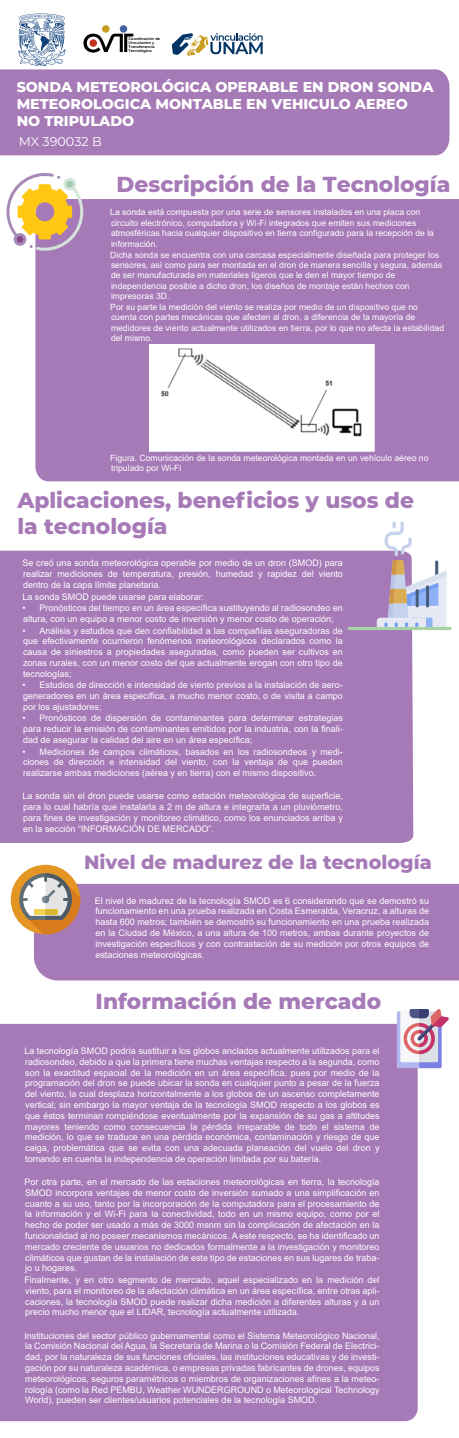
<style>
.page{position:relative;width:459px;height:1438px;background:#fff}
.page>*{position:absolute;margin:0;border:0;box-sizing:border-box;transform-origin:0 0}
.t1{font:800 21.75px/26.1px "Montserrat";color:#a679b7}
.t2{font:800 19.2px "Montserrat";color:#a679b7}
.t3{font:800 14.25px/17.1px "Montserrat";color:#fff}
.t4{font:12.75px "Montserrat";color:#fff}
.t5{font:9px/10.8px "Arial";color:#fff;text-align:justify}
.t6{font:8.62px/10.5px "Arial";color:#fff}
.t7{font:600 3.75px/4px "Montserrat";color:#030002}
</style>
<div class="page">
<div style="left:34px;top:884px;width:425px;height:96px;background:#a679b7"></div>
<div style="left:0;top:69px;width:449px;height:86px;background:#a679b7"></div>
<div style="left:35px;top:199px;width:424px;height:282px;background:#a679b7"></div>
<svg style="left:6px;top:173px;width:77px;height:78px"></svg>
<div style="left:0;top:551px;width:413px;height:292px;background:#a679b7"></div>
<svg style="left:377px;top:521px;width:70px;height:106px"></svg>
<hr style="left:348px;top:627px;width:104px;height:3px;background:#a8d4a4;border-radius:2px">
<div style="left:11px;top:865px;width:69px;height:69px;background:#e59523;border-radius:50%"></div>
<svg style="left:19px;top:873px;width:61px;height:61px"></svg>
<svg style="left:18px;top:14px;width:48px;height:53px"></svg>
<div style="left:102px;top:25px;width:8px;height:8px;background:#c99b1e;border-radius:50%"></div>
<div style="left:120px;top:25px;width:7px;height:8px;background:#4461a3;border-radius:50%"></div>
<svg style="left:83px;top:34px;width:50px;height:19px"></svg>
<svg style="left:172px;top:33px;width:91px;height:23px"></svg>
<div style="left:0;top:1024px;width:418px;height:397px;background:#a679b7"></div>
<svg style="left:397px;top:1009px;width:52px;height:59px"></svg>
<img style="left:149px;top:345px;width:226px;height:106px">
<p class="t7" style="left:129px;top:36px;width:33px">Coordinación de<br>Vinculación y<br>Transferencia<br>Tecnológica</p>
<h3 class="t3" style="left:17px;top:78px;width:418px">SONDA METEOROLÓGICA OPERABLE EN DRON SONDA<br>METEOROLOGICA MONTABLE EN VEHICULO AEREO<br>NO TRIPULADO</h3>
<h3 class="t4" style="left:19px;top:133px;width:85px">MX 390032 B</h3>
<h1 class="t1" style="left:117px;top:170px;width:335px">Descripción de la Tecnología</h1>
<p class="t6" style="left:110px;top:207px;width:335px">La sonda está compuesta por una serie de sensores instalados en una placa con circuito electrónico, computadora y Wi-Fi integrados que emiten sus mediciones atmosféricas hacia cualquier dispositivo en tierra configurado para la recepción de la información.<br>Dicha sonda se encuentra con una carcasa especialmente diseñada para proteger los sensores, así como para ser montada en el dron de manera sencilla y segura, además de ser manufacturada en materiales ligeros que le den el mayor tiempo de independencia posible a dicho dron, los diseños de montaje están hechos con impresoras 3D.<br>Por su parte la medición del viento se realiza por medio de un dispositivo que no cuenta con partes mecánicas que afecten al dron, a diferencia de la mayoría de medidores de viento actualmente utilizados en tierra, por lo que no afecta la estabilidad del mismo.</p>
<p class="t6" style="left:110px;top:453px;width:320px">Figura. Comunicación de la sonda meteorológica montada en un vehículo aéreo no tripulado por Wi-Fi</p>
<h1 class="t1" style="left:17px;top:486px;width:398px">Aplicaciones, beneficios y usos de la tecnología</h1>
<p class="t5" style="left:22px;top:558px;width:322px;line-height:11px;text-align:left">Se creó una sonda meteorológica operable por medio de un dron (SMOD) para realizar mediciones de temperatura, presión, humedad y rapidez del viento dentro de la capa límite planetaria.<br>La sonda SMOD puede usarse para elaborar:</p>
<p class="t5" style="left:22px;top:603px;width:322px">• Pronósticos del tiempo en un área específica sustituyendo al radiosondeo en altura, con un equipo a menor costo de inversión y menor costo de operación;</p>
<p class="t5" style="left:22px;top:625px;width:322px">• Análisis y estudios que den confiabilidad a las compañías aseguradoras de que efectivamente ocurrieron fenómenos meteorológicos declarados como la causa de siniestros a propiedades aseguradas, como pueden ser cultivos en zonas rurales, con un menor costo del que actualmente erogan con otro tipo de tecnologías;</p>
<p class="t5" style="left:22px;top:680px;width:322px">• Estudios de dirección e intensidad de viento previos a la instalación de aero&shy;generadores en un área específica, a mucho menor costo, o de visita a campo por los ajustadores;</p>
<p class="t5" style="left:22px;top:713px;width:322px">• Pronósticos de dispersión de contaminantes para determinar estrategias para reducir la emisión de contaminantes emitidos por la industria, con la finali&shy;dad de asegurar la calidad del aire en un área específica;</p>
<p class="t5" style="left:22px;top:746px;width:322px">• Mediciones de campos climáticos, basados en los radiosondeos y medi&shy;ciones de dirección e intensidad del viento, con la ventaja de que pueden realizarse ambas mediciones (aérea y en tierra) con el mismo dispositivo.</p>
<p class="t5" style="left:22px;top:791px;width:322px">La sonda sin el dron puede usarse como estación meteorológica de superficie, para lo cual habría que instalarla a 2 m de altura e integrarla a un pluviómetro, para fines de investigación y monitoreo climático, como los enunciados arriba y en la sección “INFORMACIÓN DE MERCADO”.</p>
<h2 class="t2" style="left:84px;top:848px;width:349px">Nivel de madurez de la tecnología</h2>
<p class="t5" style="left:95px;top:895px;width:336px">El nivel de madurez de la tecnología SMOD es 6 considerando que se demostró su funcionamiento en una prueba realizada en Costa Esmeralda, Veracruz, a alturas de hasta 600 metros; también se demostró su funcionamiento en una prueba realizada en la Ciudad de México, a una altura de 100 metros, ambas durante proyectos de investigación específicos y con contrastación de su medición por otros equipos de estaciones meteorológicas.</p>
<h1 class="t1" style="left:96px;top:987px;width:287px">Información de mercado</h1>
<p class="t5" style="left:24px;top:1045px;width:357px">La tecnología SMOD podría sustituir a los globos anclados actualmente utilizados para el radiosondeo, debido a que la primera tiene muchas ventajas respecto a la segunda, como son la exactitud espacial de la medición en un área específica, pues por medio de la programación del dron se puede ubicar la sonda en cualquier punto a pesar de la fuerza del viento, la cual desplaza horizontalmente a los globos de un ascenso completamente vertical; sin embargo la mayor ventaja de la tecnología SMOD respecto a los globos es que éstos terminan rompiéndose eventualmente por la expansión de su gas a altitudes mayores teniendo como consecuencia la pérdida irreparable de todo el sistema de medición, lo que se traduce en una pérdida económica, contaminación y riesgo de que caiga, problemática que se evita con una adecuada planeación del vuelo del dron y tomando en cuenta la independencia de operación limitada por su batería.</p>
<p class="t5" style="left:24px;top:1176px;width:357px;text-align:left">Por otra parte, en el mercado de las estaciones meteorológicas en tierra, la tecnología SMOD incorpora ventajas de menor costo de inversión sumado a una simplificación en cuanto a su uso, tanto por la incorporación de la computadora para el procesamiento de la información y el Wi-Fi para la conectividad, todo en un mismo equipo, como por el hecho de poder ser usado a más de 3000 msnm sin la complicación de afectación en la funcionalidad al no poseer mecanismos mecánicos. A este respecto, se ha identificado un mercado creciente de usuarios no dedicados formalmente a la investigación y monitoreo climáticos que gustan de la instalación de este tipo de estaciones en sus lugares de traba&shy;jo u hogares.<br>Finalmente, y en otro segmento de mercado, aquel especializado en la medición del viento, para el monitoreo de la afectación climática en un área específica, entre otras apli&shy;caciones, la tecnología SMOD puede realizar dicha medición a diferentes alturas y a un precio mucho menor que el LIDAR, tecnología actualmente utilizada.</p>
<p class="t5" style="left:24px;top:1330px;width:357px">Instituciones del sector público gubernamental como el Sistema Meteorológico Nacional, la Comisión Nacional del Agua, la Secretaría de Marina o la Comisión Federal de Electrici&shy;dad, por la naturaleza de sus funciones oficiales, las instituciones educativas y de investi&shy;gación por su naturaleza académica, o empresas privadas fabricantes de drones, equipos meteorológicos, seguros paramétricos o miembros de organizaciones afines a la meteo&shy;rología (como la Red PEMBU, Weather WUNDERGROUND o Meteorological Technology World), pueden ser clientes/usuarios potenciales de la tecnología SMOD.</p>
</div>
